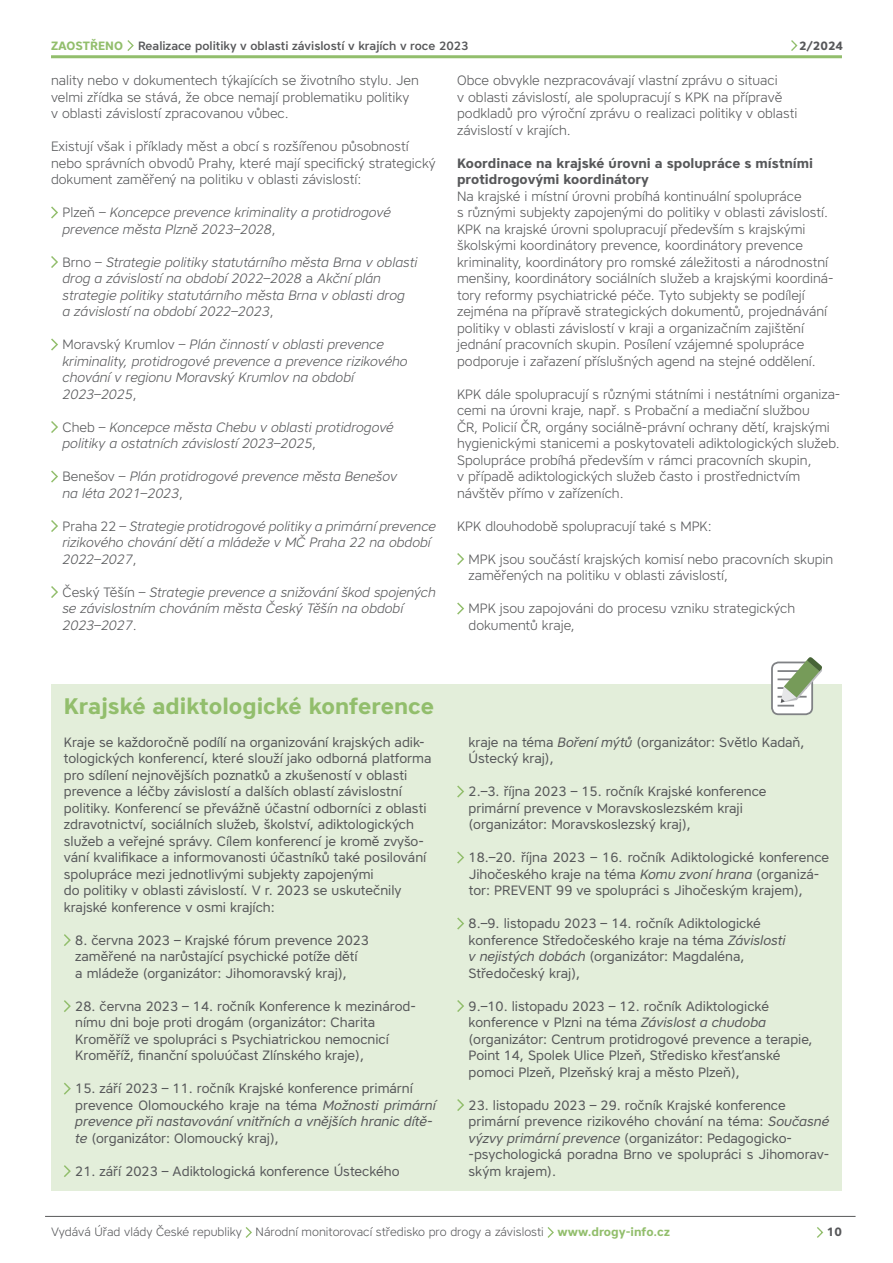
<style>
.page{position:relative;width:893px;height:1263px;background:#fff}
.page>*{position:absolute;margin:0;border:0;box-sizing:border-box;transform-origin:0 0}
.t1{font:700 22.5px "Core Sans A65";color:#92be6c}
.t2{font:13.5px/16.5px "Core Sans A45";color:#57585a}
.t3{font:300 13.5px/16.5px "Core Sans A35";color:#57585a}
.t4{font:italic 300 13.5px/16.5px "Core Sans A35";color:#57585a}
.t5{font:700 13.5px/16.5px "Core Sans A65";color:#57585a}
.t6{font:300 12px "Core Sans A35";color:#57585a}
.t7{font:500 12px "Core Sans A55";color:#57585a}
.t8{font:700 12px "Core Sans A65";color:#92be6c}
.t9{font:700 12px "Core Sans A65";color:#57585a}
.s1{font-style:normal}
.s2{font-style:italic}
.s3{font-family:"Core Sans A65";font-weight:700;color:#92be6c}
</style>
<div class="page">
<hr style="left:51px;top:55px;width:791px;height:3px;background:#92be6c">
<svg style="left:127px;top:40px;width:7px;height:11px"></svg>
<svg style="left:791px;top:40px;width:7px;height:11px"></svg>
<hr style="left:45px;top:1216px;width:810px;height:1px;background:#57585a">
<svg style="left:245px;top:1227px;width:7px;height:11px"></svg>
<svg style="left:547px;top:1227px;width:7px;height:11px"></svg>
<svg style="left:817px;top:1227px;width:7px;height:11px"></svg>
<svg style="left:51px;top:206px;width:7px;height:13px"></svg>
<svg style="left:51px;top:256px;width:7px;height:12px"></svg>
<svg style="left:51px;top:338px;width:7px;height:13px"></svg>
<svg style="left:51px;top:421px;width:7px;height:12px"></svg>
<svg style="left:51px;top:470px;width:7px;height:13px"></svg>
<svg style="left:51px;top:520px;width:7px;height:12px"></svg>
<svg style="left:51px;top:586px;width:7px;height:12px"></svg>
<svg style="left:457px;top:553px;width:7px;height:12px"></svg>
<svg style="left:457px;top:602px;width:7px;height:13px"></svg>
<div style="left:51px;top:685px;width:791px;height:506px;background:#e3eeda"></div>
<svg style="left:64px;top:934px;width:7px;height:12px"></svg>
<svg style="left:64px;top:1000px;width:7px;height:12px"></svg>
<svg style="left:64px;top:1082px;width:7px;height:13px"></svg>
<svg style="left:64px;top:1165px;width:7px;height:12px"></svg>
<svg style="left:770px;top:657px;width:53px;height:59px"></svg>
<svg style="left:457px;top:785px;width:7px;height:13px"></svg>
<svg style="left:457px;top:851px;width:7px;height:13px"></svg>
<svg style="left:457px;top:917px;width:7px;height:13px"></svg>
<svg style="left:457px;top:1000px;width:7px;height:12px"></svg>
<svg style="left:457px;top:1099px;width:7px;height:12px"></svg>
<p class="t8" style="left:51px;top:37px;width:9px">ZAOST</p>
<p class="t8" style="left:90px;top:37px;width:30px">ŘENO</p>
<p class="t7" style="left:138px;top:38px;width:332px">Realizace politiky v oblasti závislostí v krajích v roce 2023</p>
<p class="t9" style="left:799px;top:38px;width:46px">2/2024</p>
<p class="t3" style="left:51px;top:72px;width:369px">nality nebo v dokumentech týkajících se životního stylu. Jen velmi zřídka se stává, že obce nemají problematiku politiky v oblasti závislostí zpracovanou vůbec.</p>
<p class="t3" style="left:51px;top:138px;width:386px">Existují však i příklady měst a obcí s rozšířenou působností nebo správních obvodů Prahy, které mají specifický strategický dokument zaměřený na politiku v oblasti závislostí:</p>
<p class="t4" style="left:62px;top:204px;width:330px"><span class="s1">Plzeň –</span> Koncepce prevence kriminality a protidrogové prevence města Plzně 2023–2028<span class="s1">,</span></p>
<p class="t4" style="left:62px;top:253px;width:356px"><span class="s1">Brno –</span> Strategie politiky statutárního města Brna v oblasti drog a závislostí na období 2022–2028 <span class="s1">a</span> Akční plán strategie politiky statutárního města Brna v oblasti drog<br>a závislostí na období 2022–2023<span class="s1">,</span></p>
<p class="t4" style="left:62px;top:336px;width:347px"><span class="s1">Moravský Krumlov –</span> Plán činností v oblasti prevence kriminality, protidrogové prevence a prevence rizikového chování v regionu Moravský Krumlov na období 2023–2025<span class="s1">,</span></p>
<p class="t4" style="left:62px;top:418px;width:333px"><span class="s1">Cheb –</span> Koncepce města Chebu v oblasti protidrogové politiky a ostatních závislostí 2023–2025<span class="s1">,</span></p>
<p class="t4" style="left:62px;top:468px;width:336px"><span class="s1">Benešov –</span> Plán protidrogové prevence města Benešov na léta 2021–2023<span class="s1">,</span></p>
<p class="t4" style="left:62px;top:517px;width:375px"><span class="s1">Praha 22 –</span> Strategie protidrogové politiky a primární prevence rizikového chování dětí a mládeže v MČ Praha 22 na období<br>2022–2027<span class="s1">,</span></p>
<p class="t4" style="left:62px;top:583px;width:375px"><span class="s1">Český Těšín –</span> Strategie prevence a snižování škod spojených se závislostním chováním města Český Těšín na období<br>2023–2027<span class="s1">.</span></p>
<p class="t3" style="left:457px;top:72px;width:342px">Obce obvykle nezpracovávají vlastní zprávu o situaci<br>v oblasti závislostí, ale spolupracují s KPK na přípravě podkladů pro výroční zprávu o realizaci politiky v oblasti závislostí v krajích.</p>
<p class="t5" style="left:457px;top:154px;width:358px">Koordinace na krajské úrovni a spolupráce s místními protidrogovými koordinátory</p>
<p class="t3" style="left:457px;top:187px;width:378px">Na krajské i místní úrovni probíhá kontinuální spolupráce<br>s různými subjekty zapojenými do politiky v oblasti závislostí.<br>KPK na krajské úrovni spolupracují především s krajskými školskými koordinátory prevence, koordinátory prevence kriminality, koordinátory pro romské záležitosti a národnostní menšiny, koordinátory sociálních služeb a krajskými koordiná&shy;tory reformy psychiatrické péče. Tyto subjekty se podílejí zejména na přípravě strategických dokumentů, projednávání politiky v oblasti závislostí v kraji a organizačním zajištění jednání pracovních skupin. Posílení vzájemné spolupráce podporuje i zařazení příslušných agend na stejné oddělení.</p>
<p class="t3" style="left:457px;top:385px;width:385px">KPK dále spolupracují s různými státními i nestátními organiza&shy;cemi na úrovni kraje, např. s Probační a mediační službou<br>ČR, Policií ČR, orgány sociálně-právní ochrany dětí, krajskými hygienickými stanicemi a poskytovateli adiktologických služeb.<br>Spolupráce probíhá především v rámci pracovních skupin,<br>v případě adiktologických služeb často i prostřednictvím návštěv přímo v zařízeních.</p>
<p class="t3" style="left:457px;top:517px;width:256px">KPK dlouhodobě spolupracují také s MPK:</p>
<p class="t3" style="left:469px;top:550px;width:366px">MPK jsou součástí krajských komisí nebo pracovních skupin zaměřených na politiku v oblasti závislostí,</p>
<p class="t3" style="left:469px;top:600px;width:328px">MPK jsou zapojováni do procesu vzniku strategických dokumentů kraje,</p>
<h1 class="t1" style="left:64px;top:691px;width:372px">Krajské adiktologické konference</h1>
<p class="t2" style="left:64px;top:733px;width:369px">Kraje se každoročně podílí na organizování krajských adik&shy;tologických konferencí, které slouží jako odborná platforma pro sdílení nejnovějších poznatků a zkušeností v oblasti prevence a léčby závislostí a dalších oblastí závislostní politiky. Konferencí se převážně účastní odborníci z oblasti zdravotnictví, sociálních služeb, školství, adiktologických služeb a veřejné správy. Cílem konferencí je kromě zvyšo&shy;vání kvalifikace a informovanosti účastníků také posilování spolupráce mezi jednotlivými subjekty zapojenými<br>do politiky v oblasti závislostí. V r. 2023 se uskutečnily krajské konference v osmi krajích:</p>
<p class="t2" style="left:75px;top:931px;width:295px">8. června 2023 – Krajské fórum prevence 2023 zaměřené na narůstající psychické potíže dětí<br>a mládeže (organizátor: Jihomoravský kraj),</p>
<p class="t2" style="left:75px;top:997px;width:342px">28. června 2023 – 14. ročník Konference k mezinárod&shy;nímu dni boje proti drogám (organizátor: Charita Kroměříž ve spolupráci s Psychiatrickou nemocnicí Kroměříž, finanční spoluúčast Zlínského kraje),</p>
<p class="t2" style="left:75px;top:1080px;width:362px">15. září 2023 – 11. ročník Krajské konference primární prevence Olomouckého kraje na téma <span class="s2">Možnosti primární prevence při nastavování vnitřních a vnějších hranic dítě&shy;te</span> (organizátor: Olomoucký kraj),</p>
<p class="t2" style="left:75px;top:1162px;width:326px">21. září 2023 – Adiktologická konference Ústeckého</p>
<p class="t2" style="left:469px;top:733px;width:337px">kraje na téma <span class="s2">Boření mýtů</span> (organizátor: Světlo Kadaň,<br>Ústecký kraj),</p>
<p class="t2" style="left:469px;top:783px;width:299px">2.–3. října 2023 – 15. ročník Krajské konference primární prevence v Moravskoslezském kraji (organizátor: Moravskoslezský kraj),</p>
<p class="t2" style="left:469px;top:849px;width:362px">18.–20. října 2023 – 16. ročník Adiktologické konference<br>Jihočeského kraje na téma <span class="s2">Komu zvoní hrana</span> (organizá&shy;tor: PREVENT 99 ve spolupráci s Jihočeským krajem),</p>
<p class="t2" style="left:469px;top:915px;width:319px">8.–9. listopadu 2023 – 14. ročník Adiktologické konference Středočeského kraje na téma <span class="s2">Závislosti v nejistých dobách</span> (organizátor: Magdaléna, Středočeský kraj),</p>
<p class="t2" style="left:469px;top:997px;width:346px">9.–10. listopadu 2023 – 12. ročník Adiktologické konference v Plzni na téma <span class="s2">Závislost a chudoba </span>(organizátor: Centrum protidrogové prevence a terapie, Point 14, Spolek Ulice Plzeň, Středisko křesťanské pomoci Plzeň, Plzeňský kraj a město Plzeň),</p>
<p class="t2" style="left:469px;top:1096px;width:362px">23. listopadu 2023 – 29. ročník Krajské konference primární prevence rizikového chování na téma: <span class="s2">Současné výzvy primární prevence</span> (organizátor: Pedagogicko--psychologická poradna Brno ve spolupráci s Jihomorav&shy;ským krajem).</p>
<p class="t6" style="left:51px;top:1224px;width:620px">Vydává Úřad vlády České republiky Národní monitorovací středisko pro drogy a závislosti <span class="s3">www.drogy-info.cz</span></p>
<p class="t9" style="left:827px;top:1224px;width:17px">10</p>
</div>
